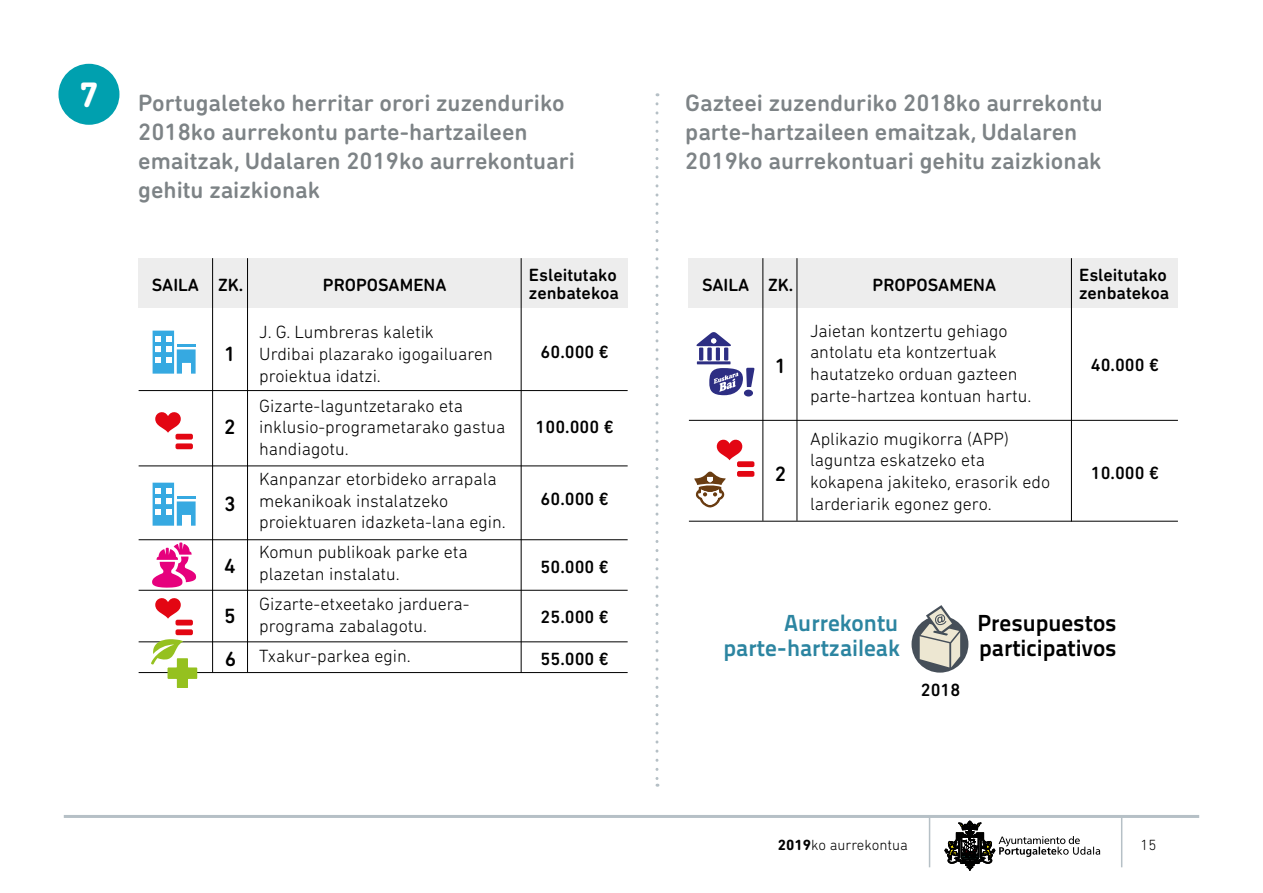
<style>
.page{position:relative;width:1263px;height:893px;background:#fff}
.page>*{position:absolute;margin:0;border:0;box-sizing:border-box;transform-origin:0 0}
.t1{font:500 24px/28.8px "DIN Next Rounded LT Pro";color:#7d8386}
.t2{font:700 23.25px/25.3px "Titillium Text 22 L";color:#2c85a1;text-align:right}
.t3{font:700 23.25px/25.3px "Titillium Text 22 L";color:#000}
.t4{font:500 21px/42.8px "DIN Next Rounded LT Pro";color:#000}
.t5{font:300 18px/21.6px "DIN Next Rounded LT Pro";color:#000}
.t6{font:500 18px/18px "DIN Next Rounded LT Pro";color:#000}
.t7{font:300 15px "DIN Next Rounded LT Pro";color:#000}
.s1{font-weight:700}
</style>
<div class="page">
<hr style="left:64px;top:815px;width:1135px;height:3px;background:#b6c0c6">
<hr style="left:929px;top:816px;width:1px;height:51px;background:#b6c0c6">
<hr style="left:1121px;top:816px;width:1px;height:51px;background:#b6c0c6">
<svg style="left:945px;top:821px;width:155px;height:49px"></svg>
<svg style="left:911px;top:616px;width:57px;height:57px"></svg>
<svg style="left:920px;top:605px;width:40px;height:62px"></svg>
<div style="left:689px;top:258px;width:489px;height:49px;background:#ededed"></div>
<div style="left:139px;top:258px;width:489px;height:49px;background:#ededed"></div>
<svg style="left:153px;top:331px;width:43px;height:43px"></svg>
<svg style="left:153px;top:483px;width:43px;height:43px"></svg>
<div style="left:737px;top:471px;width:17px;height:6px;background:#e30613;border-radius:2px"></div>
<div style="left:737px;top:461px;width:17px;height:6px;background:#e30613;border-radius:2px"></div>
<svg style="left:717px;top:439px;width:25px;height:21px"></svg>
<div style="left:175px;top:443px;width:18px;height:6px;background:#e30613;border-radius:2px"></div>
<div style="left:175px;top:434px;width:18px;height:6px;background:#e30613;border-radius:2px"></div>
<svg style="left:155px;top:412px;width:26px;height:21px"></svg>
<div style="left:175px;top:629px;width:18px;height:6px;background:#e30613;border-radius:2px"></div>
<div style="left:175px;top:620px;width:18px;height:5px;background:#e30613;border-radius:2px"></div>
<svg style="left:155px;top:598px;width:26px;height:21px"></svg>
<svg style="left:152px;top:542px;width:44px;height:46px"></svg>
<svg style="left:694px;top:471px;width:32px;height:37px"></svg>
<hr style="left:689px;top:420px;width:489px;height:1px;background:#000">
<hr style="left:139px;top:390px;width:489px;height:1px;background:#000">
<hr style="left:689px;top:521px;width:489px;height:1px;background:#000">
<hr style="left:139px;top:465px;width:489px;height:1px;background:#000">
<hr style="left:139px;top:539px;width:489px;height:1px;background:#000">
<hr style="left:139px;top:590px;width:489px;height:1px;background:#000">
<hr style="left:139px;top:641px;width:489px;height:1px;background:#000">
<hr style="left:139px;top:672px;width:489px;height:1px;background:#000">
<hr style="left:1071px;top:258px;width:1px;height:264px;background:#000">
<hr style="left:521px;top:258px;width:1px;height:415px;background:#000">
<hr style="left:796px;top:258px;width:1px;height:263px;background:#000">
<hr style="left:247px;top:258px;width:1px;height:414px;background:#000">
<hr style="left:762px;top:258px;width:1px;height:263px;background:#000">
<hr style="left:212px;top:258px;width:1px;height:415px;background:#000">
<div style="left:58px;top:64px;width:61px;height:61px;background:#00a0af;border-radius:50%"></div>
<svg style="left:655px;top:104px;width:3px;height:683px"></svg>
<svg style="left:696px;top:332px;width:58px;height:63px"></svg>
<div style="left:744px;top:390px;width:9px;height:7px;background:#2d2e83;border-radius:50%"></div>
<svg style="left:151px;top:639px;width:46px;height:49px"></svg>
<h1 class="t1" style="left:138px;top:89px;width:438px;text-indent:-60px"><sup>7</sup> Portugaleteko herritar orori zuzenduriko 2018ko aurrekontu parte-hartzaileen emaitzak, Udalaren 2019ko aurrekontuari gehitu zaizkionak</h1>
<h1 class="t1" style="left:685px;top:89px;width:419px">Gazteei zuzenduriko 2018ko aurrekontu parte-hartzaileen emaitzak, Udalaren<br>2019ko aurrekontuari gehitu zaizkionak</h1>
<p class="t6" style="left:529px;top:266px;width:92px">Esleitutako zenbatekoa</p>
<p class="t6" style="left:152px;top:276px;width:49px">SAILA</p>
<p class="t6" style="left:323px;top:276px;width:125px">PROPOSAMENA</p>
<p class="t6" style="left:702px;top:276px;width:49px">SAILA</p>
<p class="t6" style="left:872px;top:276px;width:125px">PROPOSAMENA</p>
<p class="t6" style="left:218px;top:276px;width:27px">ZK.</p>
<p class="t6" style="left:768px;top:276px;width:27px">ZK.</p>
<p class="t6" style="left:1079px;top:266px;width:92px">Esleitutako zenbatekoa</p>
<p class="t4" style="left:224px;top:332px;width:13px">1</p>
<p class="t4" style="left:224px;top:406px;width:13px">2</p>
<p class="t4" style="left:224px;top:482px;width:13px">3</p>
<p class="t4" style="left:224px;top:544px;width:13px">4</p>
<p class="t4" style="left:224px;top:595px;width:13px">5<br>6</p>
<p class="t5" style="left:259px;top:321px;width:235px">J. G. Lumbreras kaletik<br>Urdibai plazarako igogailuaren proiektua idatzi.</p>
<p class="t5" style="left:259px;top:394px;width:248px">Gizarte-laguntzetarako eta inklusio-programetarako gastua handiagotu.</p>
<p class="t5" style="left:259px;top:468px;width:248px">Kanpanzar etorbideko arrapala mekanikoak instalatzeko proiektuaren idazketa-lana egin.</p>
<p class="t5" style="left:259px;top:541px;width:210px">Komun publikoak parke eta plazetan instalatu.</p>
<p class="t5" style="left:259px;top:593px;width:212px">Gizarte-etxeetako jarduera&shy;programa zabalagotu.</p>
<p class="t5" style="left:259px;top:644px;width:153px">Txakur-parkea egin.</p>
<p class="t6" style="left:541px;top:343px;width:70px">60.000 €</p>
<p class="t6" style="left:536px;top:418px;width:79px">100.000 €</p>
<p class="t6" style="left:541px;top:490px;width:70px">60.000 €</p>
<p class="t6" style="left:541px;top:558px;width:70px">50.000 €</p>
<p class="t6" style="left:541px;top:608px;width:70px">25.000 €</p>
<p class="t6" style="left:541px;top:650px;width:70px">55.000 €</p>
<p class="t4" style="left:775px;top:345px;width:13px">1</p>
<p class="t4" style="left:775px;top:452px;width:13px">2</p>
<p class="t5" style="left:810px;top:320px;width:223px">Jaietan kontzertu gehiago antolatu eta kontzertuak hautatzeko orduan gazteen parte-hartzea kontuan hartu.</p>
<p class="t5" style="left:810px;top:428px;width:242px">Aplikazio mugikorra (APP) laguntza eskatzeko eta kokapena jakiteko, erasorik edo larderiarik egonez gero.</p>
<p class="t6" style="left:1091px;top:356px;width:70px">40.000 €</p>
<p class="t6" style="left:1091px;top:464px;width:70px">10.000 €</p>
<p class="t2" style="left:724px;top:608px;width:178px">Aurrekontu parte-hartzaileak</p>
<p class="t3" style="left:977px;top:608px;width:141px">Presupuestos participativos</p>
<p class="t6" style="left:921px;top:681px;width:41px">2018</p>
<p class="t7" style="left:778px;top:837px;width:132px"><span class="s1">2019</span>ko aurrekontua</p>
<p class="t7" style="left:1140px;top:837px;width:17px">15</p>
</div>
